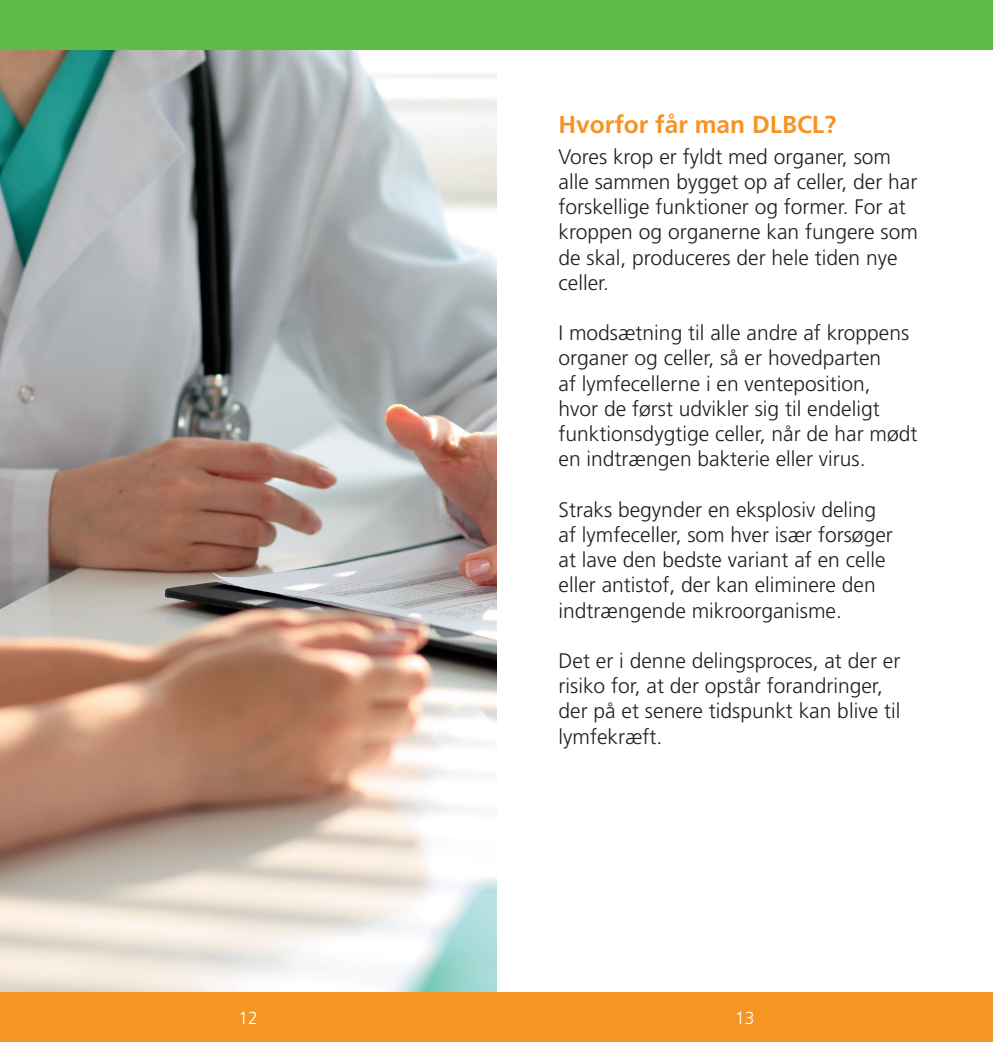
<style>
.page{position:relative;width:993px;height:1042px;background:#fff}
.page>*{position:absolute;margin:0;border:0;box-sizing:border-box;transform-origin:0 0}
.t1{font:700 24.5px "Frutiger LT Std";color:#f69323}
.t2{font:300 21px/25.2px "Frutiger LT Std";color:#231f20}
.t3{font:300 17.5px "Frutiger LT Std";color:#fff}
</style>
<div class="page">
<img style="left:0;top:50px;width:496px;height:942px">
<div style="left:0;top:0;width:992px;height:50px;background:#60bb46"></div>
<div style="left:0;top:992px;width:992px;height:50px;background:#f59523"></div>
<p class="t1" style="left:558px;top:110px;width:279px">Hvorfor får man DLBCL?</p>
<p class="t2" style="left:558px;top:144px;width:361px">Vores krop er fyldt med organer, som alle sammen bygget op af celler, der har forskellige funktioner og former. For at kroppen og organerne kan fungere som de skal, produceres der hele tiden nye celler.</p>
<p class="t2" style="left:558px;top:321px;width:360px">I modsætning til alle andre af kroppens organer og celler, så er hovedparten<br>af lymfecellerne i en venteposition,<br>hvor de først udvikler sig til endeligt funktionsdygtige celler, når de har mødt en indtrængen bakterie eller virus.</p>
<p class="t2" style="left:558px;top:497px;width:336px">Straks begynder en eksplosiv deling af lymfeceller, som hver især forsøger at lave den bedste variant af en celle eller antistof, der kan eliminere den indtrængende mikroorganisme.</p>
<p class="t2" style="left:558px;top:648px;width:343px">Det er i denne delingsproces, at der er risiko for, at der opstår forandringer, der på et senere tidspunkt kan blive til lymfekræft.</p>
<p class="t3" style="left:238px;top:1007px;width:21px">12</p>
<p class="t3" style="left:734px;top:1007px;width:21px">13</p>
</div>
